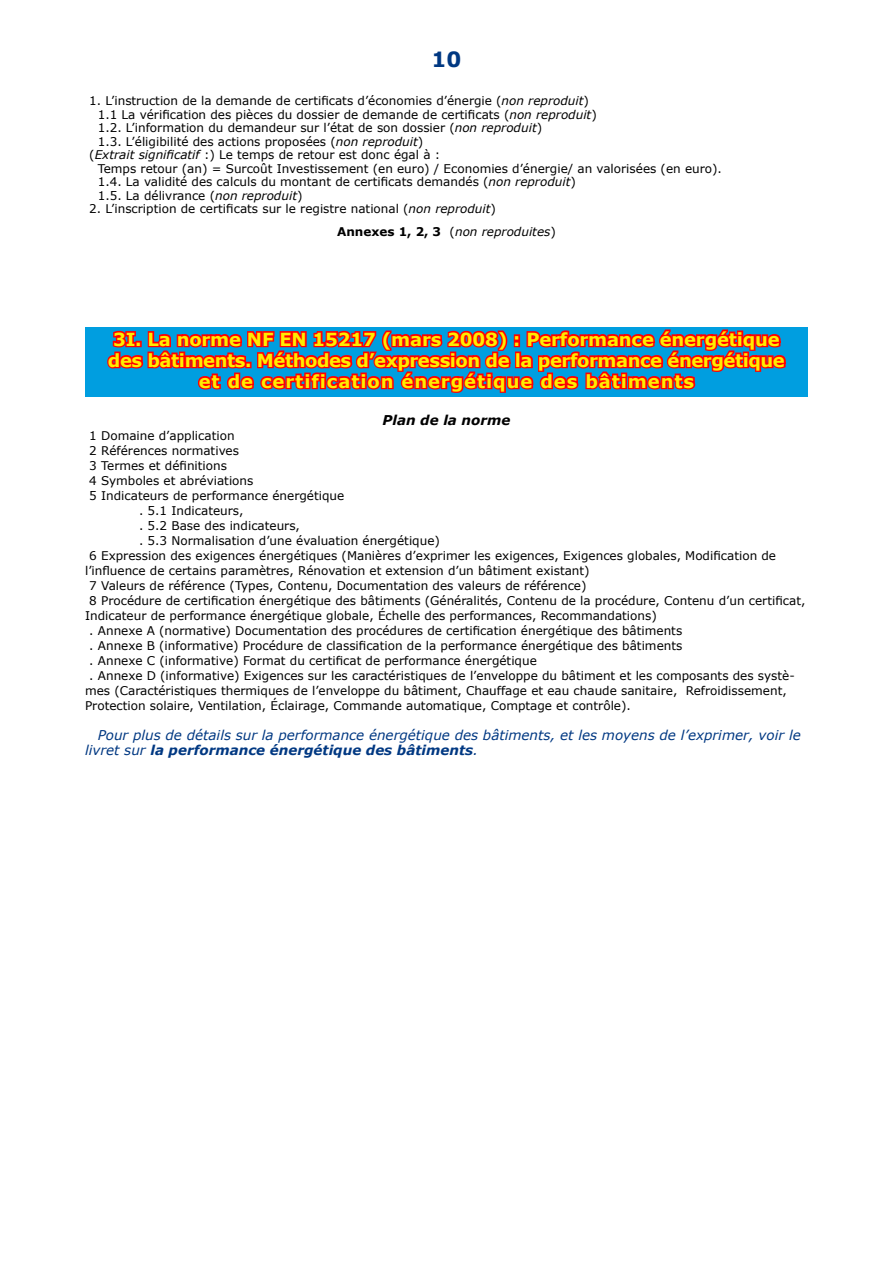
<style>
.page{position:relative;width:893px;height:1263px;background:#fff}
.page>*{position:absolute;margin:0;border:0;box-sizing:border-box;transform-origin:0 0}
.t1{font:700 21px "Verdana";color:#003882}
.t2{font:700 18px/21px "Verdana";letter-spacing:-.01em;color:#ffec00;text-align:center}
.t3{font:italic 13.5px/15px "Verdana";color:#003882}
.t4{font:italic 700 13.5px "Verdana";color:#000}
.t5{font:12px/22.5px "Verdana";color:#000}
.s1{font-style:italic}
.s2{font-weight:700}
</style>
<div class="page">
<div style="left:85px;top:327px;width:723px;height:70px;background:#009ee0"></div>
<svg style="left:107px;top:329px;width:679px;height:64px"></svg>
<h1 class="t1" style="left:432px;top:46px;width:31px">10</h1>
<p class="t5" style="left:89px;top:89px;width:501px">1. L’instruction de la demande de certificats d’économies d’énergie (<span class="s1">non reproduit</span>)</p>
<p class="t5" style="left:98px;top:103px;width:501px">1.1 La vérification des pièces du dossier de demande de certificats (<span class="s1">non reproduit</span>)</p>
<p class="t5" style="left:98px;top:116px;width:446px">1.2. L’information du demandeur sur l’état de son dossier (<span class="s1">non reproduit</span>)</p>
<p class="t5" style="left:98px;top:130px;width:327px">1.3. L’éligibilité des actions proposées (<span class="s1">non reproduit</span>)</p>
<p class="t5" style="left:89px;top:143px;width:352px">(<span class="s1">Extrait significatif</span> :) Le temps de retour est donc égal à :</p>
<p class="t5" style="left:98px;top:157px;width:626px">Temps retour (an) = Surcoût Investissement (en euro) / Economies d’énergie/ an valorisées (en euro).</p>
<p class="t5" style="left:98px;top:170px;width:480px">1.4. La validité des calculs du montant de certificats demandés (<span class="s1">non reproduit</span>)</p>
<p class="t5" style="left:98px;top:184px;width:206px">1.5. La délivrance (<span class="s1">non reproduit</span>)</p>
<p class="t5" style="left:337px;top:197px;width:220px;text-indent:-248px">2. L’inscription de certificats sur le registre national (<span class="s1">non reproduit</span>)<br><span class="s2">Annexes 1, 2, 3</span> (<span class="s1">non reproduites</span>)</p>
<h2 class="t2" style="left:108px;top:328px;width:678px">3I. La norme NF EN 15217 (mars 2008) : Performance énergétique des bâtiments. Méthodes d’expression de la performance énergétique et de certification énergétique des bâtiments</h2>
<p class="t4" style="left:383px;top:411px;width:129px">Plan de la norme</p>
<p class="t5" style="left:89px;top:424px;width:147px">1 Domaine d’application</p>
<p class="t5" style="left:89px;top:439px;width:151px">2 Références normatives</p>
<p class="t5" style="left:89px;top:454px;width:139px">3 Termes et définitions</p>
<p class="t5" style="left:89px;top:469px;width:166px">4 Symboles et abréviations</p>
<p class="t5" style="left:89px;top:484px;width:257px">5 Indicateurs de performance énergétique</p>
<p class="t5" style="left:139px;top:499px;width:106px">. 5.1 Indicateurs,</p>
<p class="t5" style="left:139px;top:514px;width:162px">. 5.2 Base des indicateurs,</p>
<p class="t5" style="left:139px;top:529px;width:302px">. 5.3 Normalisation d’une évaluation énergétique)</p>
<p class="t5" style="left:89px;top:544px;width:688px">6 Expression des exigences énergétiques (Manières d’exprimer les exigences, Exigences globales, Modification de</p>
<p class="t5" style="left:85px;top:559px;width:506px">l’influence de certains paramètres, Rénovation et extension d’un bâtiment existant)</p>
<p class="t5" style="left:89px;top:574px;width:499px">7 Valeurs de référence (Types, Contenu, Documentation des valeurs de référence)</p>
<p class="t5" style="left:89px;top:589px;width:718px">8 Procédure de certification énergétique des bâtiments (Généralités, Contenu de la procédure, Contenu d’un certificat,</p>
<p class="t5" style="left:85px;top:604px;width:573px">Indicateur de performance énergétique globale, Échelle des performances, Recommandations)</p>
<p class="t5" style="left:89px;top:619px;width:594px">. Annexe A (normative) Documentation des procédures de certification énergétique des bâtiments</p>
<p class="t5" style="left:89px;top:634px;width:595px">. Annexe B (informative) Procédure de classification de la performance énergétique des bâtiments</p>
<p class="t5" style="left:89px;top:649px;width:449px">. Annexe C (informative) Format du certificat de performance énergétique</p>
<p class="t5" style="left:89px;top:664px;width:707px">. Annexe D (informative) Exigences sur les caractéristiques de l’enveloppe du bâtiment et les composants des systè-</p>
<p class="t5" style="left:85px;top:679px;width:703px">mes (Caractéristiques thermiques de l’enveloppe du bâtiment, Chauffage et eau chaude sanitaire, Refroidissement,</p>
<p class="t5" style="left:85px;top:694px;width:547px">Protection solaire, Ventilation, Éclairage, Commande automatique, Comptage et contrôle).</p>
<p class="t3" style="left:85px;top:727px;width:717px;text-indent:13px">Pour plus de détails sur la performance énergétique des bâtiments, et les moyens de l’exprimer, voir le livret sur <span class="s2">la performance énergétique des bâtiments</span>.</p>
</div>
